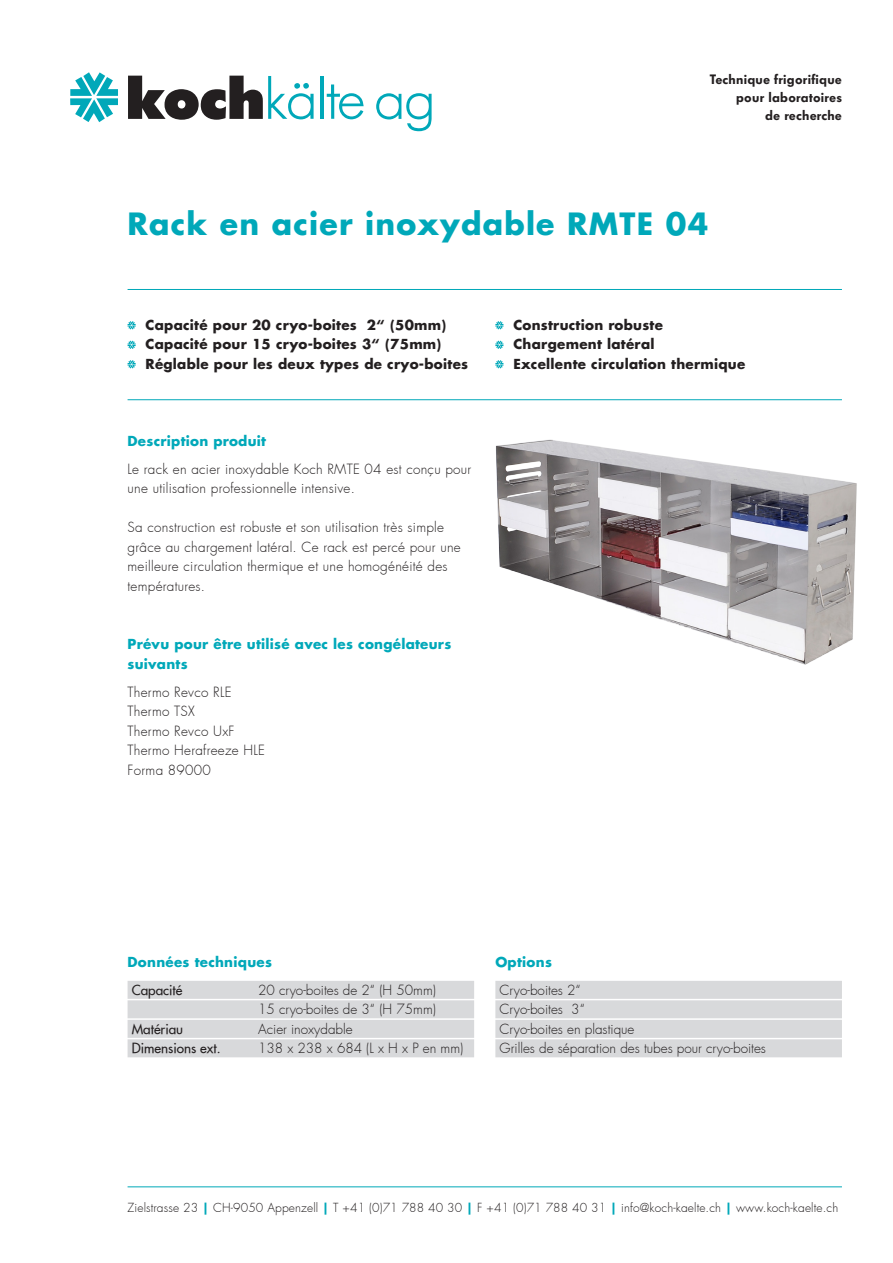
<style>
.page{position:relative;width:893px;height:1263px;background:#fff}
.page>*{position:absolute;margin:0;border:0;box-sizing:border-box;transform-origin:0 0}
.t1{font:700 30px "Futura";letter-spacing:.04em;color:#00a8b9}
.t2{font:300 13.5px/19.5px "Futura";letter-spacing:.02em;color:#231f20}
.t3{font:300 13.5px/19.5px "Futura";color:#231f20}
.Aufzählung{font:700 13.5px "Futura";letter-spacing:.02em;color:#231f20}
.t4{font:700 13.5px/19.5px "Futura";letter-spacing:.02em;color:#00a8b9}
.t5{font:600 13.5px/18px "Futura BQ";letter-spacing:.02em;color:#231f20;text-align:right}
.t6{font:500 13.5px "Futura";color:#231f20}
.t7{font:300 12px "Futura";letter-spacing:.01em;color:#231f20}
.s1{font-weight:700;color:#00a8b9}
</style>
<div class="page">
<img style="left:496px;top:439px;width:361px;height:226px">
<svg style="left:70px;top:72px;width:48px;height:50px"></svg>
<svg style="left:128px;top:76px;width:186px;height:44px"></svg>
<hr style="left:320px;top:76px;width:3px;height:43px;background:#00a8b9">
<svg style="left:327px;top:84px;width:37px;height:35px"></svg>
<svg style="left:376px;top:93px;width:56px;height:38px"></svg>
<hr style="left:128px;top:289px;width:714px;height:1px;background:#00a8b9">
<hr style="left:128px;top:399px;width:714px;height:1px;background:#00a8b9">
<hr style="left:128px;top:1186px;width:714px;height:1px;background:#00a8b9">
<div style="left:495px;top:981px;width:347px;height:18px;background:#d8d9db"></div>
<div style="left:495px;top:1000px;width:347px;height:18px;background:#d8d9db"></div>
<div style="left:495px;top:1020px;width:347px;height:18px;background:#d8d9db"></div>
<div style="left:495px;top:1039px;width:347px;height:18px;background:#d8d9db"></div>
<div style="left:128px;top:981px;width:346px;height:18px;background:#d8d9db"></div>
<div style="left:128px;top:1000px;width:346px;height:18px;background:#d8d9db"></div>
<div style="left:128px;top:1020px;width:346px;height:18px;background:#d8d9db"></div>
<div style="left:128px;top:1039px;width:346px;height:18px;background:#d8d9db"></div>
<svg style="left:128px;top:321px;width:8px;height:8px"></svg>
<svg style="left:128px;top:341px;width:8px;height:8px"></svg>
<svg style="left:128px;top:360px;width:8px;height:8px"></svg>
<svg style="left:495px;top:321px;width:8px;height:8px"></svg>
<svg style="left:495px;top:341px;width:8px;height:8px"></svg>
<svg style="left:495px;top:360px;width:8px;height:8px"></svg>
<p class="t5" style="left:710px;top:71px;width:134px">Technique frigorifique pour laboratoires<br>de recherche</p>
<h1 class="t1" style="left:128px;top:204px;width:582px">Rack en acier inoxydable RMTE 04</h1>
<p class="Aufzählung" style="left:146px;top:315px;width:302px">Capacité pour 20 cryo-boites 2“ (50mm)</p>
<p class="Aufzählung" style="left:146px;top:335px;width:297px">Capacité pour 15 cryo-boites 3“ (75mm)</p>
<p class="Aufzählung" style="left:146px;top:354px;width:324px">Réglable pour les deux types de cryo-boites</p>
<p class="t4" style="left:128px;top:431px;width:140px">Description produit</p>
<p class="t2" style="left:128px;top:460px;width:345px">Le rack en acier inoxydable Koch RMTE 04 est conçu pour une utilisation professionnelle intensive.</p>
<p class="t2" style="left:128px;top:518px;width:335px">Sa construction est robuste et son utilisation très simple grâce au chargement latéral. Ce rack est percé pour une meilleure circulation thermique et une homogénéité des températures.</p>
<p class="t4" style="left:128px;top:634px;width:325px">Prévu pour être utilisé avec les congélateurs suivants</p>
<p class="t2" style="left:128px;top:683px;width:139px">Thermo Revco RLE<br>Thermo TSX<br>Thermo Revco UxF<br>Thermo Herafreeze HLE<br>Forma 89000</p>
<p class="Aufzählung" style="left:513px;top:315px;width:151px">Construction robuste</p>
<p class="Aufzählung" style="left:513px;top:335px;width:143px">Chargement latéral</p>
<p class="Aufzählung" style="left:513px;top:354px;width:233px">Excellente circulation thermique</p>
<p class="t4" style="left:128px;top:952px;width:146px">Données techniques</p>
<p class="t6" style="left:132px;top:981px;width:52px">Capacité</p>
<p class="t3" style="left:258px;top:980px;width:179px">20 cryo-boites de 2“ (H 50mm)<br>15 cryo-boites de 3“ (H 75mm)</p>
<p class="t6" style="left:132px;top:1020px;width:53px">Matériau</p>
<p class="t3" style="left:258px;top:1019px;width:96px">Acier inoxydable</p>
<p class="t6" style="left:132px;top:1040px;width:90px">Dimensions ext.</p>
<p class="t3" style="left:258px;top:1039px;width:207px">138 x 238 x 684 (L x H x P en mm)</p>
<p class="t4" style="left:495px;top:952px;width:58px">Options</p>
<p class="t3" style="left:500px;top:980px;width:268px">Cryo-boites 2“<br>Cryo-boites 3“<br>Cryo-boites en plastique<br>Grilles de séparation des tubes pour cryo-boites</p>
<p class="t7" style="left:128px;top:1200px;width:712px">Zielstrasse 23 <span class="s1">|</span> CH-9050 Appenzell <span class="s1">|</span> T +41 (0)71 788 40 30 <span class="s1">|</span> F +41 (0)71 788 40 31 <span class="s1">|</span> info@koch-kaelte.ch <span class="s1">|</span> www.koch-kaelte.ch</p>
</div>
